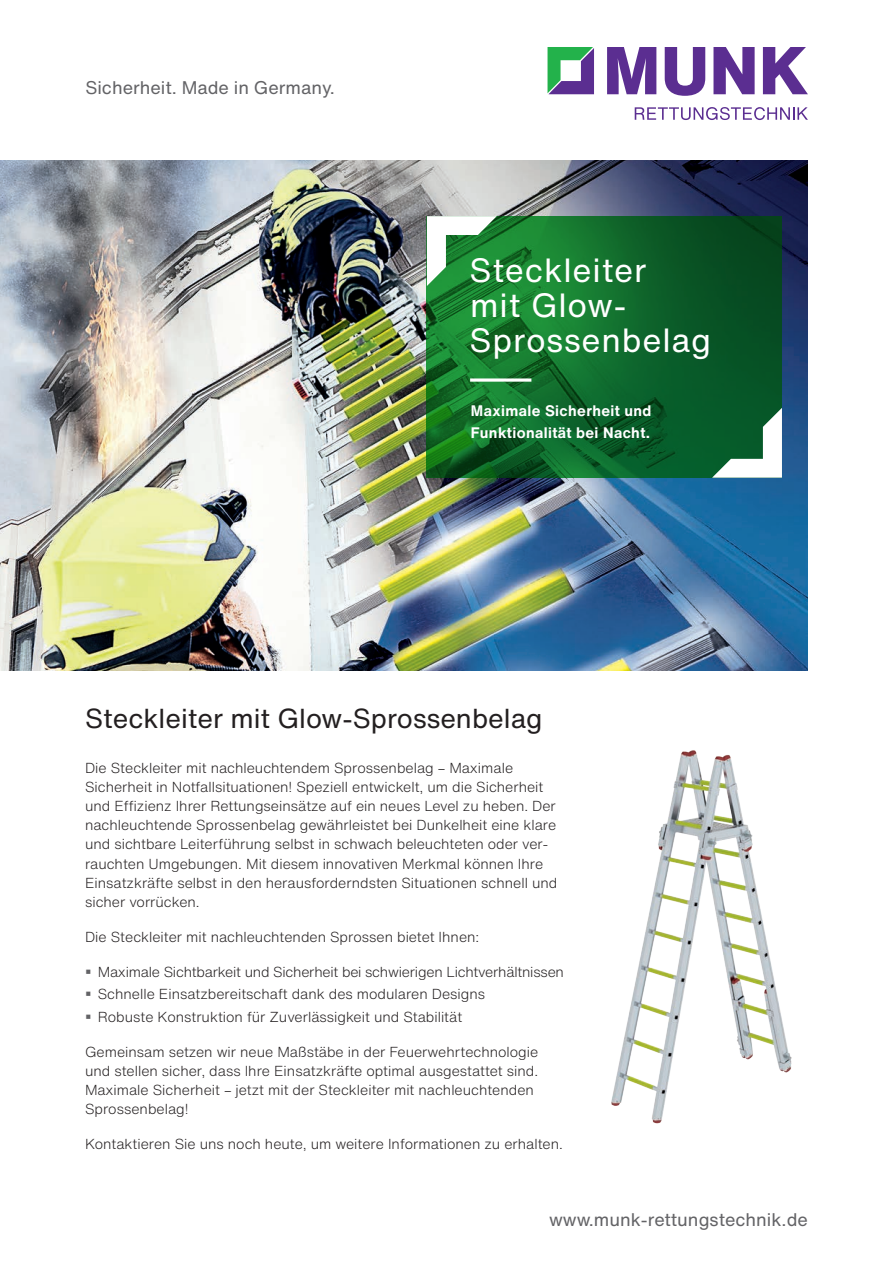
<style>
.page{position:relative;width:893px;height:1263px;background:#fff}
.page>*{position:absolute;margin:0;border:0;box-sizing:border-box;transform-origin:0 0}
.t1{font:33px/35.1px "Helvetica Now Text";letter-spacing:.025em;color:#fff}
.t2{font:27px "Helvetica Now Text";color:#231f20}
.t3{font:18px "Helvetica Now Text";color:#636366}
.t4{font:700 15px/22.4px "Helvetica Now Text";letter-spacing:.025em;color:#fff}
.t5{font:300 14.25px/19.2px "Helvetica Now Text";color:#231f20}
</style>
<div class="page">
<img style="left:0;top:161px;width:808px;height:510px">
<svg style="left:427px;top:216px;width:355px;height:262px;background:#0f672a"></svg>
<svg style="left:427px;top:216px;width:70px;height:70px"></svg>
<svg style="left:712px;top:408px;width:70px;height:70px"></svg>
<svg style="left:470px;top:378px;width:61px;height:4px"></svg>
<img style="left:611px;top:750px;width:181px;height:374px">
<svg style="left:547px;top:47px;width:47px;height:47px"></svg>
<svg style="left:607px;top:47px;width:49px;height:47px"></svg>
<svg style="left:665px;top:47px;width:40px;height:49px"></svg>
<svg style="left:713px;top:47px;width:42px;height:47px"></svg>
<svg style="left:763px;top:47px;width:45px;height:47px"></svg>
<svg style="left:635px;top:107px;width:173px;height:13px"></svg>
<p class="t3" style="left:85px;top:74px;width:251px">Sicherheit. Made in Germany.</p>
<h1 class="t1" style="left:469px;top:252px;width:243px">Steckleiter<br>mit Glow-<br>Sprossenbelag</h1>
<p class="t4" style="left:471px;top:399px;width:182px">Maximale Sicherheit und<br>Funktionalität bei Nacht.</p>
<h2 class="t2" style="left:85px;top:698px;width:459px">Steckleiter mit Glow-Sprossenbelag</h2>
<p class="t5" style="left:85px;top:758px;width:474px">Die Steckleiter mit nachleuchtendem Sprossenbelag – Maximale Sicherheit in Notfallsituationen! Speziell entwickelt, um die Sicherheit und Effizienz Ihrer Rettungseinsätze auf ein neues Level zu heben. Der nachleuchtende Sprossenbelag gewährleistet bei Dunkelheit eine klare und sichtbare Leiterführung selbst in schwach beleuchteten oder ver&shy;rauchten Umgebungen. Mit diesem innovativen Merkmal können Ihre Einsatzkräfte selbst in den herausforderndsten Situationen schnell und sicher vorrücken.</p>
<p class="t5" style="left:85px;top:927px;width:396px">Die Steckleiter mit nachleuchtenden Sprossen bietet Ihnen:</p>
<p class="t5" style="left:98px;top:960px;width:468px;line-height:22.4px">Maximale Sichtbarkeit und Sicherheit bei schwierigen Lichtverhältnissen<br>Schnelle Einsatzbereitschaft dank des modularen Designs<br>Robuste Konstruktion für Zuverlässigkeit und Stabilität</p>
<p class="t5" style="left:85px;top:1042px;width:455px">Gemeinsam setzen wir neue Maßstäbe in der Feuerwehrtechnologie und stellen sicher, dass Ihre Einsatzkräfte optimal ausgestattet sind.<br>Maximale Sicherheit – jetzt mit der Steckleiter mit nachleuchtenden Sprossenbelag!</p>
<p class="t5" style="left:85px;top:1134px;width:479px">Kontaktieren Sie uns noch heute, um weitere Informationen zu erhalten.</p>
<p class="t3" style="left:549px;top:1206px;width:260px">www.munk-rettungstechnik.de</p>
</div>
